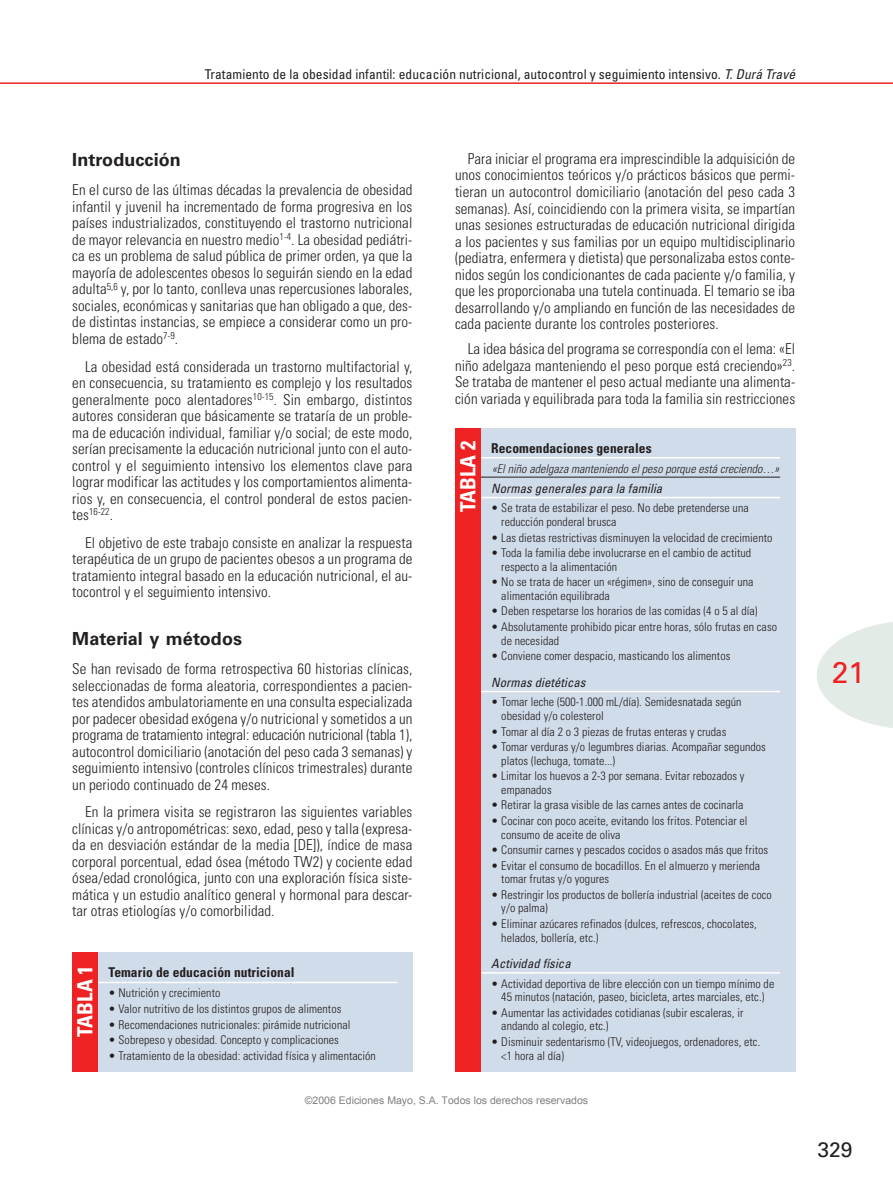
<style>
.page{position:relative;width:893px;height:1191px;background:#fff}
.page>*{position:absolute;margin:0;border:0;box-sizing:border-box;transform-origin:0 0}
.t1{font:30px "Univers LT Std";color:#ee2123}
.t2{font:700 condensed 21px "Univers LT Std";letter-spacing:.005em;color:#fff}
.t3{font:21px "Univers LT Std";color:#231f20}
.t4{font:700 18px "Univers LT Std";letter-spacing:.005em;color:#231f20}
.t5{font:300 condensed 15px/16.5px "Univers LT Std";letter-spacing:.005em;color:#231f20;text-align:justify}
.t6{font:condensed 13.5px "Univers LT Std";letter-spacing:.005em;color:#231f20}
.t7{font:700 condensed 13.5px "Univers LT Std";letter-spacing:.005em;color:#231f20}
.t8{font:italic condensed 12.75px "Univers LT Std";letter-spacing:.005em;color:#231f20}
.t9{font:300 condensed 12px/13.5px "Univers LT Std";letter-spacing:.005em;color:#231f20}
.t10{font:italic 300 condensed 12px "Univers LT Std";letter-spacing:.005em;color:#231f20}
.t11{font:10.5px "Arial";color:#808080}
.t12{font:300 condensed 9.9px "Univers LT Std";color:#231f20}
.s1{font-style:italic}
.s2{font-size:15px}
</style>
<div class="page">
<hr style="left:0;top:82px;width:893px;height:2px;background:#ee2123">
<svg style="left:817px;top:622px;width:76px;height:106px"></svg>
<div style="left:72px;top:952px;width:340px;height:119px;background:#d1dcea"></div>
<hr style="left:87px;top:981px;width:310px;height:2px;background:#fff">
<div style="left:72px;top:952px;width:26px;height:119px;background:#ee2123"></div>
<div style="left:455px;top:428px;width:340px;height:643px;background:#d1dcea"></div>
<hr style="left:470px;top:457px;width:310px;height:1px;background:#fff">
<hr style="left:470px;top:477px;width:310px;height:1px;background:#231f20">
<hr style="left:470px;top:497px;width:310px;height:1px;background:#fff">
<hr style="left:470px;top:691px;width:310px;height:1px;background:#fff">
<hr style="left:470px;top:972px;width:310px;height:1px;background:#fff">
<div style="left:455px;top:428px;width:25px;height:643px;background:#ee2123"></div>
<p class="t6" style="left:205px;top:68px;width:592px">Tratamiento de la obesidad infantil: educación nutricional, autocontrol y seguimiento intensivo. <span class="s1">T. Durá Travé</span></p>
<p class="t4" style="left:72px;top:151px;width:110px">Introducción</p>
<p class="t5" style="left:72px;top:183px;width:342px">En el curso de las últimas décadas la prevalencia de obesidad infantil y juvenil ha incrementado de forma progresiva en los países industrializados, constituyendo el trastorno nutricional de mayor relevancia en nuestro medio<sup>1-4</sup>. La obesidad pediátri&shy;ca es un problema de salud pública de primer orden, ya que la mayoría de adolescentes obesos lo seguirán siendo en la edad adulta<sup>5,6</sup> y, por lo tanto, conlleva unas repercusiones laborales, sociales, económicas y sanitarias que han obligado a que, des&shy;de distintas instancias, se empiece a considerar como un pro&shy;blema de estado<sup>7-9</sup>.</p>
<p class="t5" style="left:72px;top:359px;width:342px;text-indent:13px">La obesidad está considerada un trastorno multifactorial y, en consecuencia, su tratamiento es complejo y los resultados generalmente poco alentadores<sup>10-15</sup>. Sin embargo, distintos autores consideran que básicamente se trataría de un proble&shy;ma de educación individual, familiar y/o social; de este modo, serían precisamente la educación nutricional junto con el auto&shy;control y el seguimiento intensivo los elementos clave para lograr modificar las actitudes y los comportamientos alimenta&shy;rios y, en consecuencia, el control ponderal de estos pacien-</p>
<p class="t12" style="left:72px;top:507px;width:42px"><span class="s2">tes</span>16-22<span class="s2">.</span></p>
<p class="t5" style="left:72px;top:535px;width:342px;text-indent:13px">El objetivo de este trabajo consiste en analizar la respuesta terapéutica de un grupo de pacientes obesos a un programa de tratamiento integral basado en la educación nutricional, el au&shy;tocontrol y el seguimiento intensivo.</p>
<p class="t4" style="left:72px;top:630px;width:171px">Material y métodos</p>
<p class="t5" style="left:72px;top:661px;width:342px">Se han revisado de forma retrospectiva 60 historias clínicas, seleccionadas de forma aleatoria, correspondientes a pacien&shy;tes atendidos ambulatoriamente en una consulta especializada por padecer obesidad exógena y/o nutricional y sometidos a un programa de tratamiento integral: educación nutricional (tabla 1), autocontrol domiciliario (anotación del peso cada 3 semanas) y seguimiento intensivo (controles clínicos trimestrales) durante un periodo continuado de 24 meses.</p>
<p class="t5" style="left:72px;top:804px;width:342px;text-indent:13px">En la primera visita se registraron las siguientes variables clínicas y/o antropométricas: sexo, edad, peso y talla (expresa&shy;da en desviación estándar de la media [DE]), índice de masa corporal porcentual, edad ósea (método TW2) y cociente edad ósea/edad cronológica, junto con una exploración física siste&shy;mática y un estudio analítico general y hormonal para descar&shy;tar otras etiologías y/o comorbilidad.</p>
<h2 class="t2" style="left:75px;top:1037px;width:73px;rotate:-90deg">TABLA 1</h2>
<p class="t7" style="left:109px;top:966px;width:188px">Temario de educación nutricional</p>
<p class="t9" style="left:109px;top:987px;width:113px">• Nutrición y crecimiento</p>
<p class="t9" style="left:109px;top:1002px;width:234px">• Valor nutritivo de los distintos grupos de alimentos</p>
<p class="t9" style="left:109px;top:1018px;width:243px">• Recomendaciones nutricionales: pirámide nutricional</p>
<p class="t9" style="left:109px;top:1034px;width:232px">• Sobrepeso y obesidad. Concepto y complicaciones</p>
<p class="t9" style="left:109px;top:1049px;width:269px">• Tratamiento de la obesidad: actividad física y alimentación</p>
<p class="t5" style="left:455px;top:151px;width:342px;text-indent:13px">Para iniciar el programa era imprescindible la adquisición de unos conocimientos teóricos y/o prácticos básicos que permi&shy;tieran un autocontrol domiciliario (anotación del peso cada 3 semanas). Así, coincidiendo con la primera visita, se impartían unas sesiones estructuradas de educación nutricional dirigida a los pacientes y sus familias por un equipo multidisciplinario (pediatra, enfermera y dietista) que personalizaba estos conte&shy;nidos según los condicionantes de cada paciente y/o familia, y que les proporcionaba una tutela continuada. El temario se iba desarrollando y/o ampliando en función de las necesidades de cada paciente durante los controles posteriores.</p>
<p class="t5" style="left:455px;top:341px;width:342px;text-indent:13px">La idea básica del programa se correspondía con el lema: «El niño adelgaza manteniendo el peso porque está creciendo»<sup>23</sup>.<br>Se trataba de mantener el peso actual mediante una alimenta&shy;ción variada y equilibrada para toda la familia sin restricciones</p>
<h2 class="t2" style="left:458px;top:512px;width:73px;rotate:-90deg">TABLA 2</h2>
<p class="t7" style="left:491px;top:441px;width:162px">Recomendaciones generales</p>
<p class="t10" style="left:492px;top:463px;width:288px">«El niño adelgaza manteniendo el peso porque está creciendo…»</p>
<p class="t8" style="left:491px;top:482px;width:172px">Normas generales para la familia</p>
<p class="t9" style="left:501px;top:502px;width:249px;text-indent:-10px">• Se trata de estabilizar el peso. No debe pretenderse una reducción ponderal brusca</p>
<p class="t9" style="left:491px;top:531px;width:283px">• Las dietas restrictivas disminuyen la velocidad de crecimiento</p>
<p class="t9" style="left:501px;top:547px;width:251px;text-indent:-10px">• Toda la familia debe involucrarse en el cambio de actitud respecto a la alimentación</p>
<p class="t9" style="left:501px;top:576px;width:254px;text-indent:-10px">• No se trata de hacer un «régimen», sino de conseguir una alimentación equilibrada</p>
<p class="t9" style="left:491px;top:605px;width:268px">• Deben respetarse los horarios de las comidas (4 o 5 al día)</p>
<p class="t9" style="left:501px;top:621px;width:277px;text-indent:-10px">• Absolutamente prohibido picar entre horas, sólo frutas en caso de necesidad</p>
<p class="t9" style="left:491px;top:650px;width:241px">• Conviene comer despacio, masticando los alimentos</p>
<p class="t8" style="left:491px;top:676px;width:96px">Normas dietéticas</p>
<p class="t9" style="left:501px;top:696px;width:242px;text-indent:-10px">• Tomar leche (500-1.000 mL/día). Semidesnatada según obesidad y/o colesterol</p>
<p class="t9" style="left:491px;top:725px;width:237px">• Tomar al día 2 o 3 piezas de frutas enteras y crudas</p>
<p class="t9" style="left:501px;top:741px;width:266px;text-indent:-10px">• Tomar verduras y/o legumbres diarias. Acompañar segundos platos (lechuga, tomate...)</p>
<p class="t9" style="left:501px;top:770px;width:245px;text-indent:-10px">• Limitar los huevos a 2-3 por semana. Evitar rebozados y empanados</p>
<p class="t9" style="left:491px;top:799px;width:254px">• Retirar la grasa visible de las carnes antes de cocinarla</p>
<p class="t9" style="left:501px;top:815px;width:248px;text-indent:-10px">• Cocinar con poco aceite, evitando los fritos. Potenciar el consumo de aceite de oliva</p>
<p class="t9" style="left:491px;top:844px;width:278px">• Consumir carnes y pescados cocidos o asados más que fritos</p>
<p class="t9" style="left:501px;top:859px;width:260px;text-indent:-10px">• Evitar el consumo de bocadillos. En el almuerzo y merienda tomar frutas y/o yogures</p>
<p class="t9" style="left:501px;top:888px;width:272px;text-indent:-10px">• Restringir los productos de bollería industrial (aceites de coco y/o palma)</p>
<p class="t9" style="left:501px;top:918px;width:257px;text-indent:-10px">• Eliminar azúcares refinados (dulces, refrescos, chocolates, helados, bollería, etc.)</p>
<p class="t8" style="left:491px;top:957px;width:81px">Actividad física</p>
<p class="t9" style="left:491px;top:977px;width:285px;text-align:center">• Actividad deportiva de libre elección con un tiempo mínimo de<br>45 minutos (natación, paseo, bicicleta, artes marciales, etc.)</p>
<p class="t9" style="left:501px;top:1006px;width:244px;text-indent:-10px">• Aumentar las actividades cotidianas (subir escaleras, ir andando al colegio, etc.)</p>
<p class="t9" style="left:501px;top:1035px;width:261px;text-indent:-10px">• Disminuir sedentarismo (TV, videojuegos, ordenadores, etc. &lt;1 hora al día)</p>
<p class="t11" style="left:305px;top:1094px;width:285px">©2006 Ediciones Mayo, S.A. Todos los derechos reservados</p>
<h1 class="t1" style="left:832px;top:658px;width:35px">21</h1>
<h2 class="t3" style="left:817px;top:1139px;width:37px">329</h2>
</div>
